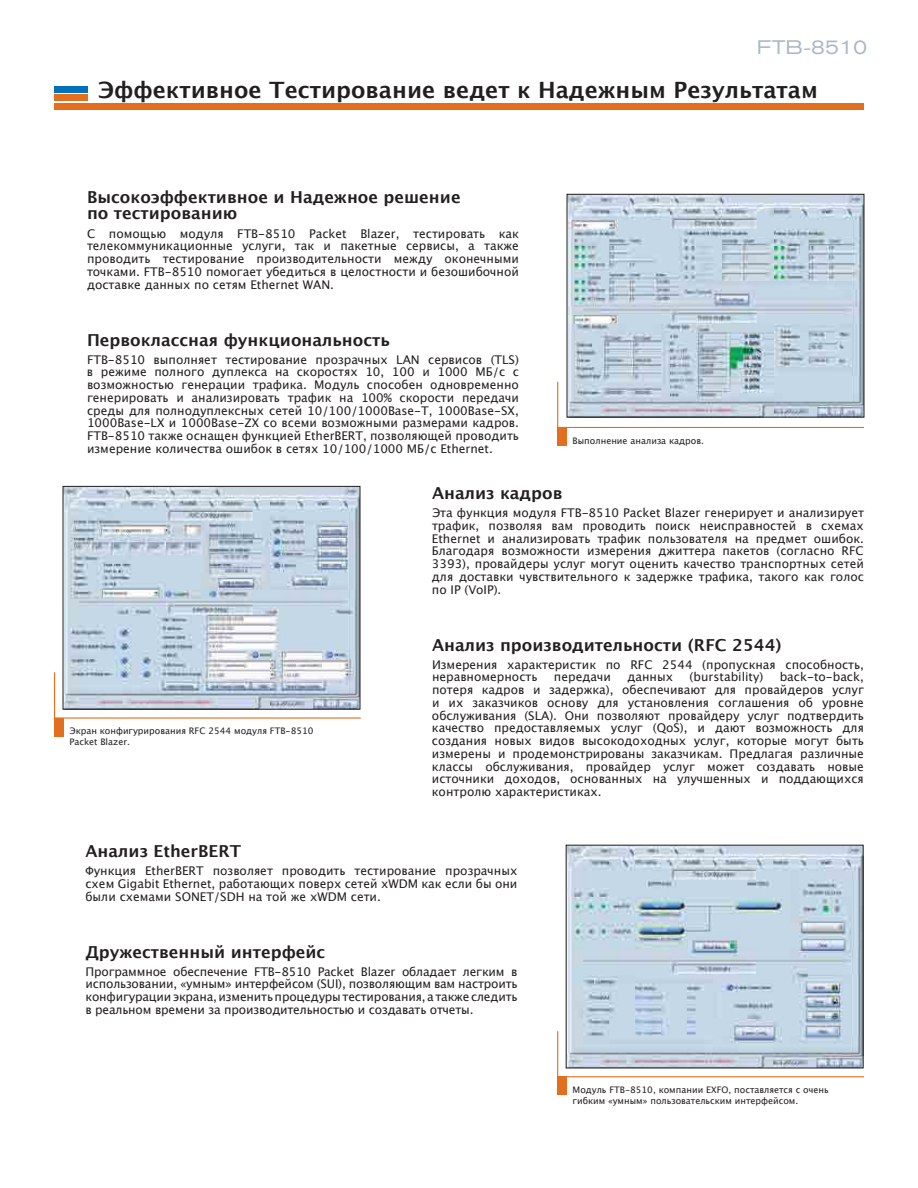
<style>
.page{position:relative;width:918px;height:1188px;background:#fff}
.page>*{position:absolute;margin:0;border:0;box-sizing:border-box;transform-origin:0 0}
.t1{font:700 22.5px "Lucida Grande";color:#231f20}
.t2{font:expanded 19.5px "Akzidenz Grotesk BE";letter-spacing:.02em;color:#aabac3}
.t3{font:700 16.5px/16.5px "Lucida Grande";color:#231f20}
.t4{font:12px/12.8px "Lucida Grande";color:#231f20;text-align:justify}
.t5{font:9px/10.8px "Lucida Grande";color:#231f20}
</style>
<div class="page">
<div style="left:54px;top:103px;width:809px;height:7px;background:#e36f1e"></div>
<div style="left:54px;top:95px;width:33px;height:6px;background:#e36f1e"></div>
<div style="left:54px;top:86px;width:33px;height:6px;background:#0071bc"></div>
<svg style="left:557px;top:381px;width:308px;height:47px"></svg>
<div style="left:557px;top:427px;width:10px;height:19px;background:#e36f1e"></div>
<img style="left:569px;top:196px;width:293px;height:220px">
<div style="left:567px;top:194px;width:297px;height:224px;border:1px solid #231f20"></div>
<svg style="left:54px;top:671px;width:307px;height:48px"></svg>
<div style="left:54px;top:718px;width:10px;height:18px;background:#e36f1e"></div>
<img style="left:65px;top:488px;width:293px;height:220px">
<div style="left:63px;top:486px;width:297px;height:224px;border:1px solid #231f20"></div>
<svg style="left:557px;top:1030px;width:307px;height:48px"></svg>
<div style="left:557px;top:1077px;width:10px;height:18px;background:#e36f1e"></div>
<img style="left:568px;top:847px;width:294px;height:219px">
<h2 class="t2" style="left:757px;top:41px;width:112px">FTB-8510</h2>
<h1 class="t1" style="left:98px;top:77px;width:721px">Эффективное Тестирование ведет к Надежным Результатам</h1>
<h3 class="t3" style="left:87px;top:188px;width:375px">Высокоэффективное и Надежное решение по тестированию</h3>
<p class="t4" style="left:87px;top:227px;width:434px">С помощью модуля FTB-8510 Packet Blazer, тестировать как телекоммуникационные услуги, так и пакетные сервисы, а также проводить тестирование производительности между оконечными точками. FTB-8510 помогает убедиться в целостности и безошибочной доставке данных по сетям Ethernet WAN.</p>
<h3 class="t3" style="left:87px;top:331px;width:304px">Первоклассная функциональность</h3>
<p class="t4" style="left:87px;top:353px;width:434px">FTB-8510 выполняет тестирование прозрачных LAN сервисов (TLS) в режиме полного дуплекса на скоростях 10, 100 и 1000 МБ/с с возможностью генерации трафика. Модуль способен одновременно генерировать и анализировать трафик на 100% скорости передачи среды для полнодуплексных сетей 10/100/1000Base-T, 1000Base-SX, 1000Base-LX и 1000Base-ZX со всеми возможными размерами кадров.<br>FTB-8510 также оснащен функцией EtherBERT, позволяющей проводить измерение количества ошибок в сетях 10/100/1000 МБ/с Ethernet.</p>
<p class="t5" style="left:573px;top:435px;width:133px">Выполнение анализа кадров.</p>
<p class="t5" style="left:69px;top:725px;width:246px">Экран конфигурирования RFC 2544 модуля FTB-8510<br>Packet Blazer.</p>
<h3 class="t3" style="left:432px;top:484px;width:132px">Анализ кадров</h3>
<p class="t4" style="left:432px;top:506px;width:434px">Эта функция модуля FTB-8510 Packet Blazer генерирует и анализирует трафик, позволяя вам проводить поиск неисправностей в схемах Ethernet и анализировать трафик пользователя на предмет ошибок.<br>Благодаря возможности измерения джиттера пакетов (согласно RFC 3393), провайдеры услуг могут оценить качество транспортных сетей для доставки чувствительного к задержке трафика, такого как голос по IP (VoIP).</p>
<h3 class="t3" style="left:432px;top:636px;width:351px">Анализ производительности (RFC 2544)</h3>
<p class="t4" style="left:432px;top:658px;width:434px">Измерения характеристик по RFC 2544 (пропускная способность, неравномерность</p>
<p class="t4" style="left:432px;top:671px;width:434px;text-indent:348px">back-to-back, потеря кадров и задержка), обеспечивают для провайдеров услуг и их заказчиков основу для установления соглашения об уровне обслуживания (SLA). Они позволяют провайдеру услуг подтвердить качество предоставляемых услуг (QoS), и дают возможность для создания новых видов высокодоходных услуг, которые могут быть измерены и продемонстрированы заказчикам. Предлагая различные классы обслуживания, провайдер услуг может создавать новые источники доходов, основанных на улучшенных и поддающихся контролю характеристиках.</p>
<p class="t4" style="left:554px;top:671px;width:58px">передачи</p>
<p class="t4" style="left:627px;top:671px;width:47px">данных</p>
<p class="t4" style="left:690px;top:671px;width:75px">(burstability)</p>
<h3 class="t3" style="left:86px;top:842px;width:157px">Анализ EtherBERT</h3>
<p class="t4" style="left:85px;top:864px;width:434px">Функция EtherBERT позволяет проводить тестирование прозрачных схем Gigabit Ethernet, работающих поверх сетей xWDM как если бы они были схемами SONET/SDH на той же xWDM сети.</p>
<h3 class="t3" style="left:86px;top:943px;width:241px">Дружественный интерфейс</h3>
<p class="t4" style="left:85px;top:965px;width:433px">Программное обеспечение FTB-8510 Packet Blazer обладает легким в использовании, «умным» интерфейсом (SUI), позволяющим вам настроить конфигурацииэкрана, изменитьпроцедурытестирования, атакжеследить в реальном времени за производительностью и создавать отчеты.</p>
<p class="t5" style="left:573px;top:1084px;width:258px">Модуль FTB-8510, компании EXFO, поставляется с очень гибким «умным» пользовательским интерфейсом.</p>
</div>
